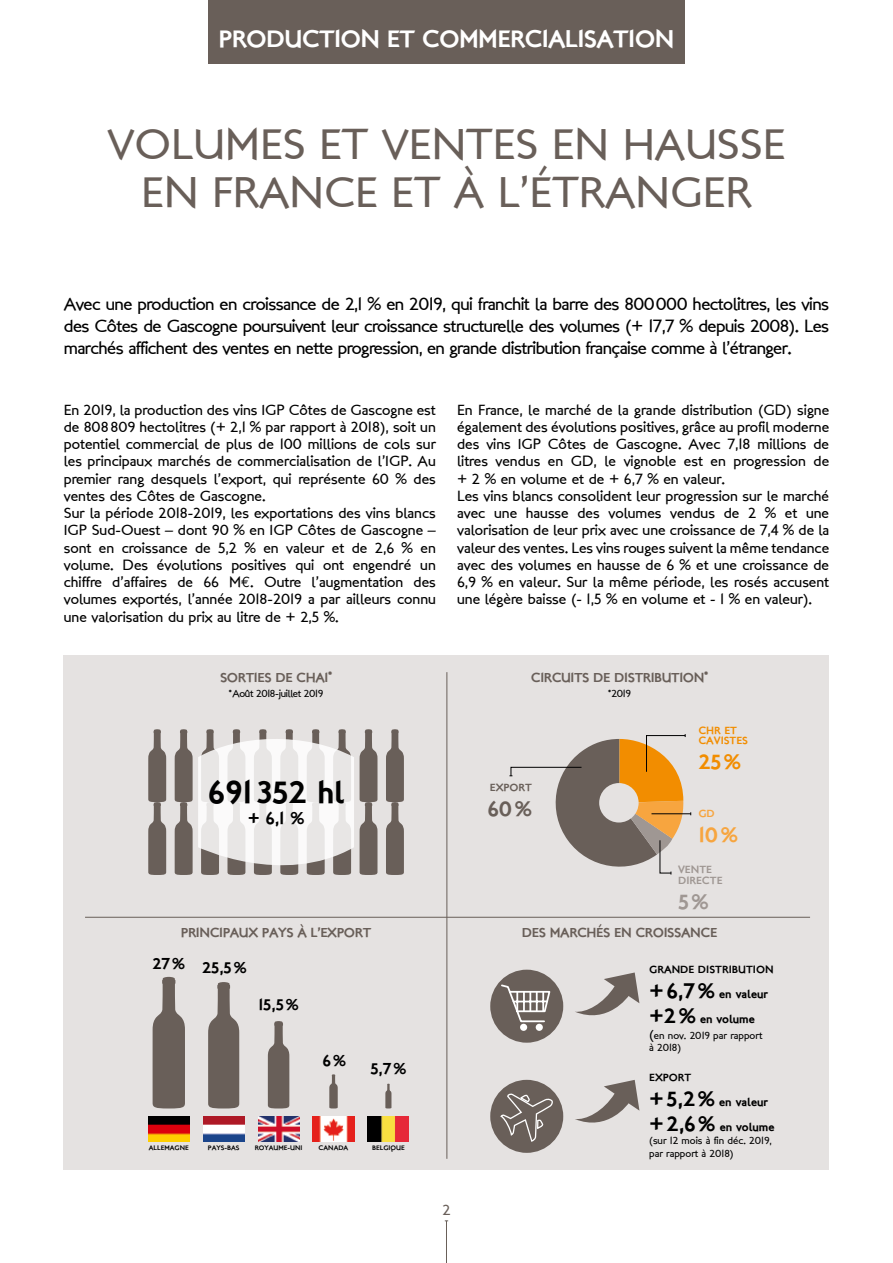
<style>
.page{position:relative;width:893px;height:1263px;background:#fff}
.page>*{position:absolute;margin:0;border:0;box-sizing:border-box;transform-origin:0 0}
.t1{font:43.5px/48px "London Between";color:#695f59;text-align:center}
.t2{font:31.5px "London Two";color:#000}
.t3{font:24px "London Two";letter-spacing:-.03em;color:#fff}
.t4{font:21px "London Two";color:#695f59}
.t5{font:21px "London Two";color:#f28d00}
.t6{font:21px "London Two";color:#f7a53f}
.t7{font:21px "London Two";color:#9f9793}
.t8{font:18px/21.6px "London Between";letter-spacing:-.03em;color:#000;text-align:justify}
.t9{font:17.1px "London Two";color:#000}
.t10{font:15.75px "London Two";color:#000}
.t11{font:15px/17.2px "London Between";color:#000}
.t12{font:15px "London Between";color:#695f59}
.t13{font:13.05px "London Two";letter-spacing:-.03em;color:#695f59}
.t14{font:11.85px/25.2px "London Two";color:#000}
.t15{font:10.5px/12.6px "London Between";color:#000}
.t16{font:10.5px "London Two";color:#000}
.t17{font:10.5px "London Between";letter-spacing:-.03em;color:#000}
.t18{font:10.5px/10.5px "London Two";color:#f28d00}
.t19{font:10.5px/10.5px "London Two";color:#9f9793}
.t20{font:10.5px "London Two";color:#695f59}
.t21{font:10.5px "London Two";color:#f7a53f}
.t22{font:6.6px "London Two";color:#000}
.s1{font-family:"Euro Mono"}
.s2{font-size:21px}
.s3{font-size:13.05px}
</style>
<div class="page">
<div style="left:64px;top:655px;width:765px;height:514px;background:#e5e2e1"></div>
<div style="left:208px;top:0;width:477px;height:64px;background:#695f59"></div>
<hr style="left:446px;top:1221px;width:1px;height:42px;background:#695f59">
<svg style="left:148px;top:729px;width:18px;height:146px"></svg>
<svg style="left:360px;top:729px;width:18px;height:146px"></svg>
<svg style="left:386px;top:729px;width:18px;height:146px"></svg>
<svg style="left:175px;top:729px;width:179px;height:146px"></svg>
<div style="left:490px;top:970px;width:73px;height:73px;background:#695f59;border-radius:50%"></div>
<div style="left:490px;top:1080px;width:73px;height:73px;background:#695f59;border-radius:50%"></div>
<svg style="left:501px;top:984px;width:50px;height:39px"></svg>
<div style="left:520px;top:1024px;width:7px;height:7px;background:#fff;border-radius:50%"></div>
<div style="left:536px;top:1024px;width:7px;height:7px;background:#fff;border-radius:50%"></div>
<svg style="left:575px;top:972px;width:64px;height:44px"></svg>
<svg style="left:575px;top:1080px;width:64px;height:43px"></svg>
<svg style="left:499px;top:1093px;width:55px;height:50px"></svg>
<img style="left:313px;top:1116px;width:41px;height:26px">
<img style="left:368px;top:1116px;width:41px;height:26px">
<img style="left:258px;top:1116px;width:41px;height:26px">
<img style="left:203px;top:1116px;width:41px;height:26px">
<img style="left:148px;top:1116px;width:41px;height:26px">
<svg style="left:153px;top:977px;width:32px;height:131px"></svg>
<svg style="left:208px;top:982px;width:31px;height:126px"></svg>
<svg style="left:268px;top:1021px;width:21px;height:87px"></svg>
<svg style="left:329px;top:1074px;width:9px;height:34px"></svg>
<svg style="left:385px;top:1084px;width:6px;height:24px"></svg>
<svg style="left:509px;top:734px;width:182px;height:141px"></svg>
<hr style="left:446px;top:672px;width:1px;height:487px;background:#695f59">
<hr style="left:85px;top:917px;width:725px;height:1px;background:#695f59">
<h3 class="t3" style="left:219px;top:23px;width:457px">PRODUCTION ET COMMERCIALISATION</h3>
<h1 class="t1" style="left:107px;top:120px;width:680px">VOLUMES ET VENTES EN HAUSSE<br>EN FRANCE ET À L’ÉTRANGER</h1>
<p class="t8" style="left:64px;top:294px;width:767px">Avec une production en croissance de 2,1 % en 2019, qui franchit la barre des 800000 hectolitres, les vins des Côtes de Gascogne poursuivent leur croissance structurelle des volumes (+ 17,7 % depuis 2008). Les marchés affichent des ventes en nette progression, en grande distribution française comme à l’étranger.</p>
<p class="t11" style="left:64px;top:401px;width:374px">En 2019, la production des vins IGP Côtes de Gascogne est de 808809 hectolitres (+ 2,1 % par rapport à 2018), soit un potentiel commercial de plus de 100 millions de cols sur les principaux marchés de commercialisation de l’IGP. Au premier rang desquels l’export, qui représente 60 % des ventes des Côtes de Gascogne.<br>Sur la période 2018-2019, les exportations des vins blancs IGP Sud-Ouest – dont 90 % en IGP Côtes de Gascogne – sont en croissance de 5,2 % en valeur et de 2,6 % en volume. Des évolutions positives qui ont engendré un chiffre d’affaires de 66 M<span class="s1">€</span>. Outre l’augmentation des volumes exportés, l’année 2018-2019 a par ailleurs connu une valorisation du prix au litre de + 2,5 %.</p>
<p class="t11" style="left:457px;top:401px;width:374px">En France, le marché de la grande distribution (GD) signe également des évolutions positives, grâce au profil moderne des vins IGP Côtes de Gascogne. Avec 7,18 millions de litres vendus en GD, le vignoble est en progression de + 2 % en volume et de + 6,7 % en valeur.<br>Les vins blancs consolident leur progression sur le marché avec une hausse des volumes vendus de 2 % et une valorisation de leur prix avec une croissance de 7,4 % de la valeur des ventes. Les vins rouges suivent la même tendance avec des volumes en hausse de 6 % et une croissance de 6,9 % en valeur. Sur la même période, les rosés accusent une légère baisse (- 1,5 % en volume et - 1 % en valeur).</p>
<p class="t13" style="left:220px;top:669px;width:114px">SORTIES DE CHAI<sup>*</sup></p>
<p class="t13" style="left:531px;top:669px;width:179px">CIRCUITS DE DISTRIBUTION<sup>*</sup></p>
<p class="t17" style="left:229px;top:687px;width:96px"><sup>*</sup>Août 2018-juillet 2019</p>
<p class="t15" style="left:608px;top:687px;width:24px"><sup>*</sup>2019</p>
<h2 class="t2" style="left:208px;top:772px;width:138px">691352 hl</h2>
<p class="t9" style="left:248px;top:807px;width:58px">+ 6,1 %</p>
<p class="t20" style="left:490px;top:780px;width:44px">EXPORT</p>
<h3 class="t4" style="left:487px;top:795px;width:46px">60%</h3>
<p class="t18" style="left:698px;top:725px;width:51px">CHR ET<br>CAVISTES</p>
<h3 class="t5" style="left:698px;top:748px;width:45px">25%</h3>
<p class="t21" style="left:698px;top:806px;width:18px">GD</p>
<h3 class="t6" style="left:698px;top:821px;width:41px">10%</h3>
<p class="t19" style="left:678px;top:864px;width:46px">VENTE<br>DIRECTE</p>
<h3 class="t7" style="left:678px;top:888px;width:32px">5%</h3>
<p class="t13" style="left:181px;top:924px;width:192px">PRINCIPAUX PAYS À L’EXPORT</p>
<p class="t10" style="left:152px;top:957px;width:96px">27% 25,5%</p>
<p class="t10" style="left:258px;top:995px;width:42px">15,5%</p>
<p class="t10" style="left:323px;top:1050px;width:25px">6%</p>
<p class="t10" style="left:370px;top:1058px;width:38px">5,7%</p>
<p class="t22" style="left:149px;top:1143px;width:41px">ALLEMAGNE</p>
<p class="t22" style="left:208px;top:1143px;width:33px">PAYS-BAS</p>
<p class="t22" style="left:255px;top:1143px;width:49px">ROYAUME-UNI</p>
<p class="t22" style="left:319px;top:1143px;width:31px">CANADA</p>
<p class="t22" style="left:372px;top:1143px;width:34px">BELGIQUE</p>
<p class="t12" style="left:442px;top:1201px;width:10px">2</p>
<p class="t13" style="left:522px;top:924px;width:197px">DES MARCHÉS EN CROISSANCE</p>
<p class="t16" style="left:649px;top:962px;width:126px">GRANDE DISTRIBUTION</p>
<p class="t14" style="left:649px;top:981px;width:120px"><span class="s2">+6,7%</span> en valeur <span class="s2">+2%</span> en volume</p>
<p class="t15" style="left:649px;top:1029px;width:115px"><span class="s3">(</span>en nov. 2019 par rapport à 2018)</p>
<p class="t16" style="left:649px;top:1070px;width:44px">EXPORT</p>
<p class="t14" style="left:649px;top:1089px;width:127px"><span class="s2">+5,2%</span> en valeur <span class="s2">+2,6%</span> en volume</p>
<p class="t15" style="left:649px;top:1134px;width:124px">(sur 12 mois à fin déc. 2019, par rapport à 2018)</p>
</div>
